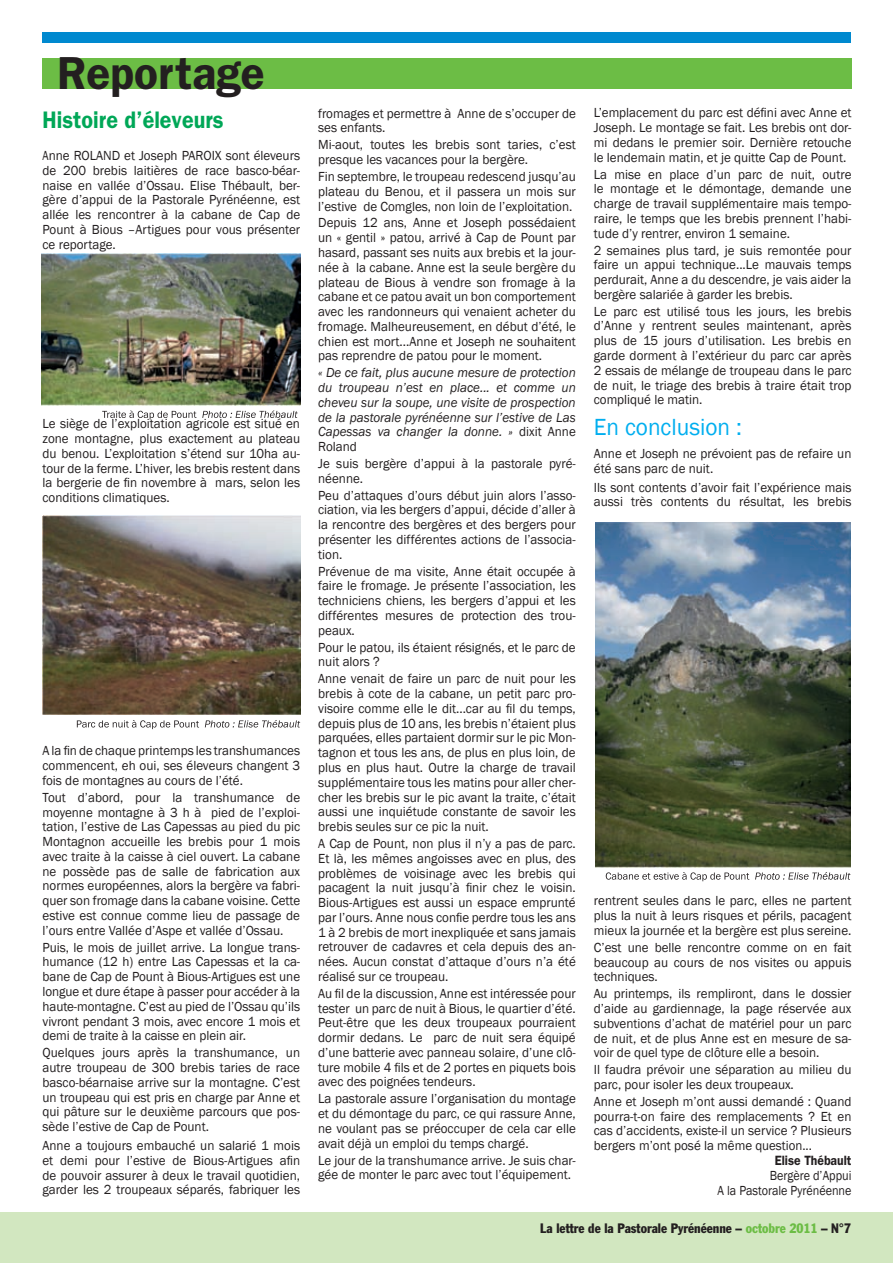
<style>
.page{position:relative;width:893px;height:1263px;background:#fff}
.page>*{position:absolute;margin:0;border:0;box-sizing:border-box;transform-origin:0 0}
.t1{font:600 46.5px "Franklin Gothic";color:#231f20;scale:.95 1}
.t2{font:600 24px "Franklin Gothic";color:#00a757;scale:.9 1}
.t3{font:24px "Franklin Gothic";color:#00aeef}
.t4{font:13.5px/14.7px "Franklin Gothic";color:#231f20;text-align:justify}
.t5{font:13.5px/14.9px "Franklin Gothic";color:#231f20;text-align:justify;scale:.85 1}
.t6{font:italic 13.5px/14.7px "Franklin Gothic";color:#231f20;text-align:justify}
.t7{font:condensed 13.5px "Franklin Gothic";color:#231f20}
.t8{font:13.5px/15px "Franklin Gothic";color:#231f20;text-align:right;scale:.9 1}
.t9{font:600 13.5px "Franklin Gothic";color:#231f20;scale:.9 1}
.s1{font-style:normal}
.s2{color:#6cbd45}
</style>
<div class="page">
<div style="left:0;top:1212px;width:893px;height:51px;background:#d2e7c0"></div>
<div style="left:42px;top:32px;width:808px;height:10px;background:#0089cf"></div>
<div style="left:43px;top:59px;width:808px;height:30px;background:#6cbd45"></div>
<img style="left:595px;top:523px;width:255px;height:344px">
<img style="left:42px;top:515px;width:258px;height:200px">
<img style="left:42px;top:254px;width:258px;height:151px">
<svg style="left:102px;top:410px;width:196px;height:10px"></svg>
<svg style="left:77px;top:720px;width:223px;height:9px"></svg>
<svg style="left:606px;top:872px;width:244px;height:9px"></svg>
<h1 class="t1" style="left:57px;top:46px;width:220px">Reportage</h1>
<h2 class="t2" style="left:43px;top:105px;width:203px">Histoire d’éleveurs</h2>
<p class="t5" style="left:43px;top:148px;width:305px">Anne ROLAND et Joseph PAROIX sont éleveurs de 200 brebis laitières de race basco-béar&shy;naise en vallée d’Ossau. Elise Thébault, ber&shy;gère d’appui de la Pastorale Pyrénéenne, est allée les rencontrer à la cabane de Cap de Pount à Bious –Artigues pour vous présenter ce reportage.</p>
<p class="t4" style="left:43px;top:417px;width:259px">Le siège de l’exploitation agricole est situé en zone montagne, plus exactement au plateau du benou. L’exploitation s’étend sur 10ha au&shy;tour de la ferme. L’hiver, les brebis restent dans la bergerie de fin novembre à mars, selon les conditions climatiques.</p>
<p class="t4" style="left:43px;top:744px;width:259px">A la fin de chaque printemps les transhumances commencent, eh oui, ses éleveurs changent 3 fois de montagnes au cours de l’été.</p>
<p class="t4" style="left:43px;top:790px;width:259px">Tout d’abord, pour la transhumance de moyenne montagne à 3 h à pied de l’exploi&shy;tation, l’estive de Las Capessas au pied du pic Montagnon accueille les brebis pour 1 mois avec traite à la caisse à ciel ouvert. La cabane ne possède pas de salle de fabrication aux normes européennes, alors la bergère va fabri&shy;quer son fromage dans la cabane voisine. Cette estive est connue comme lieu de passage de l’ours entre Vallée d’Aspe et vallée d’Ossau.</p>
<p class="t4" style="left:43px;top:940px;width:259px">Puis, le mois de juillet arrive. La longue trans&shy;humance (12 h) entre Las Capessas et la ca&shy;bane de Cap de Pount à Bious-Artigues est une longue et dure étape à passer pour accéder à la haute-montagne. C’est au pied de l’Ossau qu’ils vivront pendant 3 mois, avec encore 1 mois et demi de traite à la caisse en plein air.</p>
<p class="t4" style="left:43px;top:1046px;width:259px">Quelques jours après la transhumance, un autre troupeau de 300 brebis taries de race basco-béarnaise arrive sur la montagne. C’est un troupeau qui est pris en charge par Anne et qui pâture sur le deuxième parcours que pos&shy;sède l’estive de Cap de Pount.</p>
<p class="t4" style="left:43px;top:1138px;width:259px">Anne a toujours embauché un salarié 1 mois et demi pour l’estive de Bious-Artigues afin de pouvoir assurer à deux le travail quotidien, garder les 2 troupeaux séparés, fabriquer les</p>
<p class="t4" style="left:318px;top:106px;width:259px">fromages et permettre à Anne de s’occuper de ses enfants.</p>
<p class="t4" style="left:318px;top:138px;width:259px">Mi-aout, toutes les brebis sont taries, c’est presque les vacances pour la bergère.</p>
<p class="t4" style="left:318px;top:169px;width:259px">Fin septembre, le troupeau redescend jusqu’au plateau du Benou, et il passera un mois sur l’estive de Comgles, non loin de l’exploitation.</p>
<p class="t4" style="left:318px;top:216px;width:259px">Depuis 12 ans, Anne et Joseph possédaient un « gentil » patou, arrivé à Cap de Pount par hasard, passant ses nuits aux brebis et la jour&shy;née à la cabane. Anne est la seule bergère du plateau de Bious à vendre son fromage à la cabane et ce patou avait un bon comportement avec les randonneurs qui venaient acheter du fromage. Malheureusement, en début d’été, le chien est mort...Anne et Joseph ne souhaitent pas reprendre de patou pour le moment.</p>
<p class="t6" style="left:318px;top:366px;width:259px">« De ce fait, plus aucune mesure de protection du troupeau n’est en place... et comme un cheveu sur la soupe, une visite de prospection de la pastorale pyrénéenne sur l’estive de Las Capessas va changer la donne. » <span class="s1">dixit Anne Roland</span></p>
<p class="t4" style="left:318px;top:456px;width:259px">Je suis bergère d’appui à la pastorale pyré&shy;néenne.</p>
<p class="t4" style="left:318px;top:488px;width:259px">Peu d’attaques d’ours début juin alors l’asso&shy;ciation, via les bergers d’appui, décide d’aller à la rencontre des bergères et des bergers pour présenter les différentes actions de l’associa&shy;tion.</p>
<p class="t4" style="left:318px;top:564px;width:259px">Prévenue de ma visite, Anne était occupée à faire le fromage. Je présente l’association, les techniciens chiens, les bergers d’appui et les différentes mesures de protection des trou&shy;peaux.</p>
<p class="t4" style="left:318px;top:640px;width:259px">Pour le patou, ils étaient résignés, et le parc de nuit alors ?</p>
<p class="t4" style="left:318px;top:672px;width:259px">Anne venait de faire un parc de nuit pour les brebis à cote de la cabane, un petit parc pro&shy;visoire comme elle le dit...car au fil du temps, depuis plus de 10 ans, les brebis n’étaient plus parquées, elles partaient dormir sur le pic Mon&shy;tagnon et tous les ans, de plus en plus loin, de plus en plus haut. Outre la charge de travail supplémentaire tous les matins pour aller cher&shy;cher les brebis sur le pic avant la traite, c’était aussi une inquiétude constante de savoir les brebis seules sur ce pic la nuit.</p>
<p class="t4" style="left:318px;top:836px;width:259px">A Cap de Pount, non plus il n’y a pas de parc.<br>Et là, les mêmes angoisses avec en plus, des problèmes de voisinage avec les brebis qui pacagent la nuit jusqu’à finir chez le voisin.<br>Bious-Artigues est aussi un espace emprunté par l’ours. Anne nous confie perdre tous les ans 1 à 2 brebis de mort inexpliquée et sans jamais retrouver de cadavres et cela depuis des an&shy;nées. Aucun constat d’attaque d’ours n’a été réalisé sur ce troupeau.</p>
<p class="t4" style="left:318px;top:986px;width:259px">Au fil de la discussion, Anne est intéressée pour tester un parc de nuit à Bious, le quartier d’été.<br>Peut-être que les deux troupeaux pourraient dormir dedans. Le parc de nuit sera équipé d’une batterie avec panneau solaire, d’une clô&shy;ture mobile 4 fils et de 2 portes en piquets bois avec des poignées tendeurs.</p>
<p class="t4" style="left:318px;top:1092px;width:259px">La pastorale assure l’organisation du montage et du démontage du parc, ce qui rassure Anne, ne voulant pas se préoccuper de cela car elle avait déjà un emploi du temps chargé.</p>
<p class="t4" style="left:318px;top:1153px;width:259px">Le jour de la transhumance arrive. Je suis char&shy;gée de monter le parc avec tout l’équipement.</p>
<p class="t4" style="left:594px;top:106px;width:259px">L’emplacement du parc est défini avec Anne et Joseph. Le montage se fait. Les brebis ont dor&shy;mi dedans le premier soir. Dernière retouche le lendemain matin, et je quitte Cap de Pount.</p>
<p class="t4" style="left:594px;top:167px;width:259px">La mise en place d’un parc de nuit, outre le montage et le démontage, demande une charge de travail supplémentaire mais tempo&shy;raire, le temps que les brebis prennent l’habi&shy;tude d’y rentrer, environ 1 semaine.</p>
<p class="t4" style="left:594px;top:243px;width:259px">2 semaines plus tard, je suis remontée pour faire un appui technique...Le mauvais temps perdurait, Anne a du descendre, je vais aider la bergère salariée à garder les brebis.</p>
<p class="t4" style="left:594px;top:304px;width:259px">Le parc est utilisé tous les jours, les brebis d’Anne y rentrent seules maintenant, après plus de 15 jours d’utilisation. Les brebis en garde dorment à l’extérieur du parc car après 2 essais de mélange de troupeau dans le parc de nuit, le triage des brebis à traire était trop compliqué le matin.</p>
<h2 class="t3" style="left:594px;top:412px;width:150px">En conclusion :</h2>
<p class="t4" style="left:594px;top:446px;width:259px">Anne et Joseph ne prévoient pas de refaire un été sans parc de nuit.</p>
<p class="t4" style="left:594px;top:480px;width:259px">Ils sont contents d’avoir fait l’expérience mais aussi très contents du résultat, les brebis</p>
<p class="t4" style="left:594px;top:894px;width:259px">rentrent seules dans le parc, elles ne partent plus la nuit à leurs risques et périls, pacagent mieux la journée et la bergère est plus sereine.</p>
<p class="t4" style="left:594px;top:940px;width:259px">C’est une belle rencontre comme on en fait beaucoup au cours de nos visites ou appuis techniques.</p>
<p class="t4" style="left:594px;top:987px;width:259px">Au printemps, ils rempliront, dans le dossier d’aide au gardiennage, la page réservée aux subventions d’achat de matériel pour un parc de nuit, et de plus Anne est en mesure de sa&shy;voir de quel type de clôture elle a besoin.</p>
<p class="t4" style="left:594px;top:1063px;width:259px">Il faudra prévoir une séparation au milieu du parc, pour isoler les deux troupeaux.</p>
<p class="t4" style="left:594px;top:1094px;width:259px">Anne et Joseph m’ont aussi demandé : Quand pourra-t-on faire des remplacements ? Et en cas d’accidents, existe-il un service ? Plusieurs bergers m’ont posé la même question...</p>
<p class="t9" style="left:775px;top:1152px;width:87px">Elise Thébault</p>
<p class="t8" style="left:718px;top:1168px;width:150px">Bergère d’Appui<br>A la Pastorale Pyrénéenne</p>
<p class="t7" style="left:540px;top:1219px;width:312px">La lettre de la Pastorale Pyrénéenne – <span class="s2">octobre 2011</span> – N°7</p>
</div>
